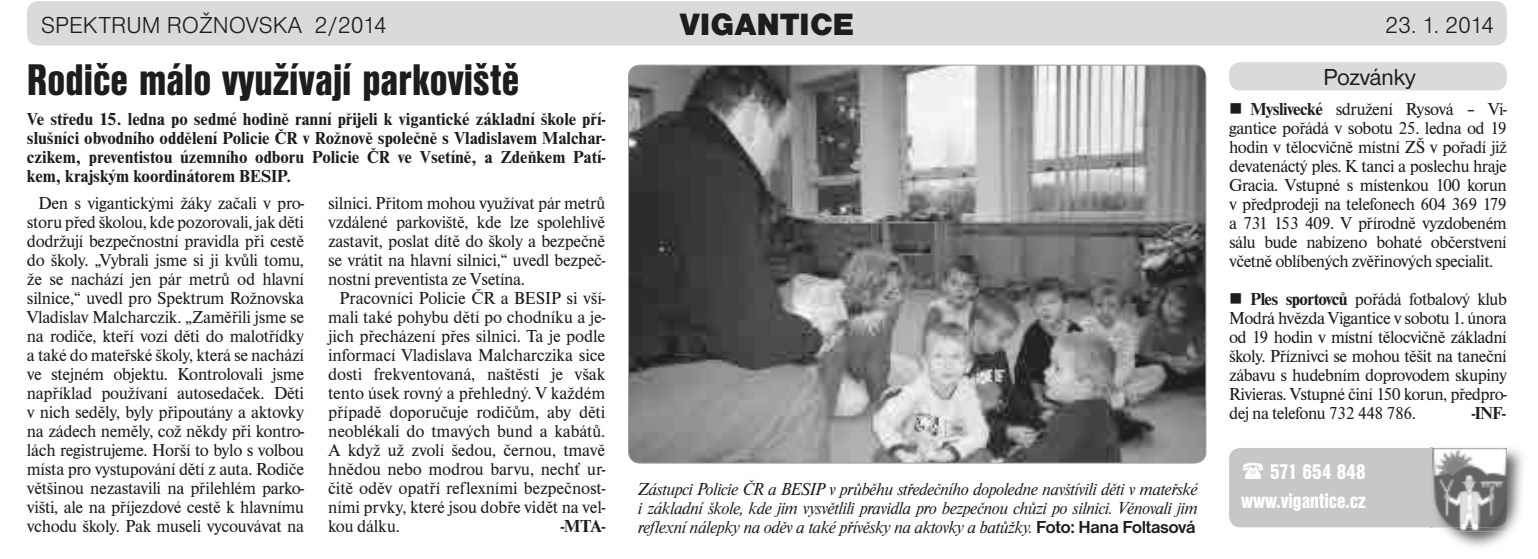
<style>
.page{position:relative;width:1538px;height:559px;background:#fff}
.page>*{position:absolute;margin:0;border:0;box-sizing:border-box;transform-origin:0 0}
.t1{font:46px "Nimbus San DEE Blac Cond";color:#1d1d1b}
.t2{font:32px "Nimbus San DEE Blac";color:#1d1d1b}
.t3{font:24px "Nimbus San DEE Ligh";color:#1d1d1b}
.t4{font:24px "Nimbus San DEE";color:#1d1d1b}
.t5{font:22px/29px "Nimbus San DEE Blac Cond";color:#fff;text-align:right}
.t6{font:18px/19px "Nimbus Rom DEE";letter-spacing:-.02em;color:#1d1d1b;text-align:justify}
.t7{font:700 18px/19px "Nimbus Rom DEE";color:#1d1d1b;text-align:justify}
.t8{font:italic 18px/19px "Nimbus Rom DEE";letter-spacing:-.03em;color:#1d1d1b;text-align:justify}
.s1{font-family:"Nimbus San DEE";font-weight:700;font-style:normal}
.s2{font-weight:700}
</style>
<div class="page">
<div style="left:27px;top:1px;width:1480px;height:44px;background:#dadada;border-radius:11px"></div>
<div style="left:1229px;top:448px;width:278px;height:79px;background:#c7c7c6;border-radius:11px"></div>
<img style="left:1430px;top:447px;width:93px;height:100px">
<img style="left:1430px;top:448px;width:2px;height:79px">
<img style="left:1432px;top:448px;width:75px;height:83px">
<div style="left:1229px;top:62px;width:278px;height:28px;background:#dadada;border-radius:11px"></div>
<svg style="left:628px;top:65px;width:578px;height:398px;background:#7e7e7e"></svg>
<h3 class="t3" style="left:41px;top:12px;width:347px">SPEKTRUM ROŽNOVSKA 2/2014</h3>
<h3 class="t3" style="left:1385px;top:12px;width:110px">23. 1. 2014</h3>
<h2 class="t2" style="left:680px;top:6px;width:176px">VIGANTICE</h2>
<h1 class="t1" style="left:27px;top:54px;width:494px">Rodiče málo využívají parkoviště</h1>
<p class="t7" style="left:27px;top:110px;width:580px">Ve středu 15. ledna po sedmé hodině ranní přijeli k vigantické základní škole pří&shy;slušníci obvodního oddělení Policie ČR v Rožnově společně s Vladislavem Malchar&shy;czikem, preventistou územního odboru Policie ČR ve Vsetíně, a Zdeňkem Patí&shy;kem, krajským koordinátorem BESIP.</p>
<p class="t6" style="left:27px;top:193px;width:279px;text-indent:11px">Den s vigantickými žáky začali v pro&shy;storu před školou, kde pozorovali, jak děti dodržují bezpečnostní pravidla při cestě do školy. „Vybrali jsme si ji kvůli tomu, že se nachází jen pár metrů od hlavní silnice,“ uvedl pro Spektrum Rožnovska Vladislav Malcharczik. „Zaměřili jsme se na rodiče, kteří vozí děti do malotřídky a také do mateřské školy, která se nachází ve stejném objektu. Kontrolovali jsme například používaní autosedaček. Děti v nich seděly, byly připoutány a aktovky na zádech neměly, což někdy při kontro&shy;lách registrujeme. Horší to bylo s volbou místa pro vystupování dětí z auta. Rodiče většinou nezastavili na přilehlém parko&shy;višti, ale na příjezdové cestě k hlavnímu vchodu školy. Pak museli vycouvávat na</p>
<p class="t6" style="left:328px;top:193px;width:279px">silnici. Přitom mohou využívat pár metrů vzdálené parkoviště, kde lze spolehlivě zastavit, poslat dítě do školy a bezpečně se vrátit na hlavní silnici,“ uvedl bezpeč&shy;nostní preventista ze Vsetína.</p>
<p class="t6" style="left:328px;top:288px;width:279px;text-indent:11px">Pracovníci Policie ČR a BESIP si vší&shy;mali také pohybu dětí po chodníku a je&shy;jich přecházení přes silnici. Ta je podle informací Vladislava Malcharczika sice dosti frekventovaná, naštěstí je však tento úsek rovný a přehledný. V každém případě doporučuje rodičům, aby děti neoblékali do tmavých bund a kabátů.<br>A když už zvolí šedou, černou, tmavě hnědou nebo modrou barvu, nechť ur&shy;čitě oděv opatří reflexními bezpečnost&shy;ními prvky, které jsou dobře vidět na vel&shy;kou dálku.</p>
<p class="t7" style="left:561px;top:517px;width:46px">-MTA-</p>
<p class="t8" style="left:638px;top:479px;width:561px">Zástupci Policie ČR a BESIP v průběhu středečního dopoledne navštívili děti v mateřské i základní škole, kde jim vysvětlili pravidla pro bezpečnou chůzi po silnici. Věnovali jim reflexní nálepky na oděv a také přívěsky na aktovky a batůžky. <span class="s1">Foto: Hana Foltasová</span></p>
<h3 class="t4" style="left:1323px;top:64px;width:94px">Pozvánky</h3>
<p class="t6" style="left:1229px;top:99px;width:279px">■ <span class="s2">Myslivecké</span> sdružení Rysová – Vi&shy;gantice pořádá v sobotu 25. ledna od 19 hodin v tělocvičně místní ZŠ v pořadí již devatenáctý ples. K tanci a poslechu hraje Gracia. Vstupné s místenkou 100 korun v předprodeji na telefonech 604 369 179 a 731 153 409. V přírodně vyzdobeném sálu bude nabízeno bohaté občerstvení včetně oblíbených zvěřinových specialit.</p>
<p class="t6" style="left:1229px;top:290px;width:280px">■ <span class="s2">Ples sportovců</span> pořádá fotbalový klub Modrá hvězda Vigantice v sobotu 1. února od 19 hodin v místní tělocvičně základní školy. Příznivci se mohou těšit na taneční zábavu s hudebním doprovodem skupiny Rivieras. Vstupné činí 150 korun, předpro&shy;dej na telefonu 732 448 786.</p>
<p class="t7" style="left:1472px;top:404px;width:35px">-INF-</p>
<p class="t5" style="left:1241px;top:457px;width:126px">571 654 848 www.vigantice.cz</p>
</div>
